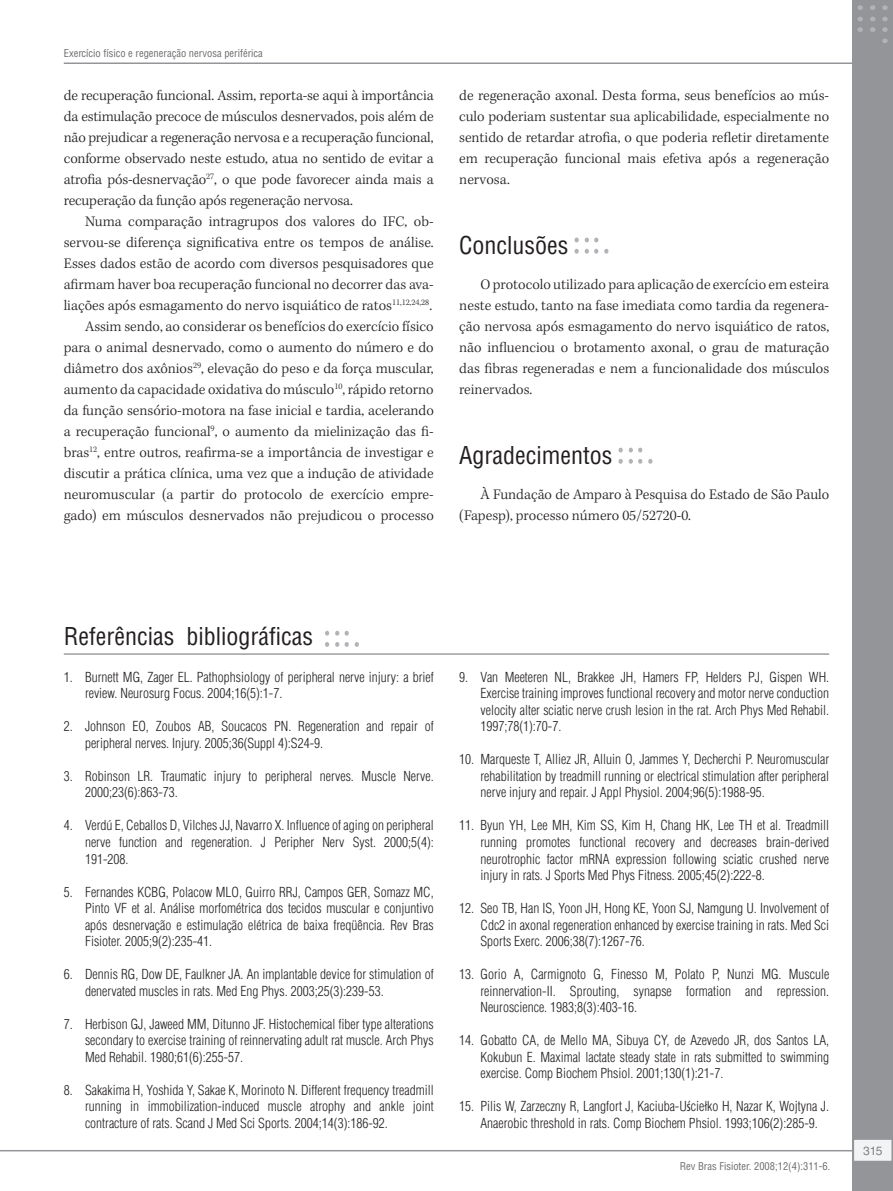
<style>
.page{position:relative;width:893px;height:1191px;background:#fff}
.page>*{position:absolute;margin:0;border:0;box-sizing:border-box;transform-origin:0 0}
.z05_3_referencias-ti{font:condensed 24px "Helvetica LT Std";color:#231f20}
.z04_0_Sub1{font:condensed 24px "Helvetica LT Std";color:#231f20}
.z05_0_texto_txt{font:300 15px/21px "Kepler Std";color:#231f20;text-align:justify}
.z05_4_referencias{font:300 condensed 13.5px/16.5px "Helvetica LT Std";color:#231f20;text-align:justify}
.t1{font:12px "Helvetica LT Std";color:#808285}
.t2{font:condensed 10.5px "Helvetica LT Std";color:#6c6d70}
.s1{font-family:"Myriad Pro";font-weight:400;font-size:15px}
</style>
<div class="page">
<svg style="left:604px;top:249px;width:4px;height:5px"></svg>
<svg style="left:585px;top:249px;width:13px;height:5px"></svg>
<svg style="left:575px;top:249px;width:4px;height:5px"></svg>
<svg style="left:585px;top:237px;width:13px;height:5px"></svg>
<svg style="left:575px;top:237px;width:4px;height:5px"></svg>
<svg style="left:648px;top:459px;width:4px;height:5px"></svg>
<svg style="left:629px;top:459px;width:13px;height:5px"></svg>
<svg style="left:618px;top:459px;width:5px;height:5px"></svg>
<svg style="left:629px;top:447px;width:13px;height:5px"></svg>
<svg style="left:618px;top:447px;width:5px;height:5px"></svg>
<hr style="left:0;top:1150px;width:879px;height:1px;background:#939598">
<hr style="left:64px;top:62px;width:810px;height:2px;background:#939598">
<div style="left:853px;top:0;width:40px;height:1191px;background:#939598"></div>
<div style="left:853px;top:1139px;width:39px;height:22px;background:#f2f3f4"></div>
<div style="left:853px;top:1138px;width:40px;height:24px;border:2px solid #939598"></div>
<svg style="left:857px;top:27px;width:6px;height:5px"></svg>
<svg style="left:857px;top:17px;width:6px;height:4px"></svg>
<svg style="left:857px;top:5px;width:6px;height:5px"></svg>
<svg style="left:870px;top:27px;width:5px;height:5px"></svg>
<svg style="left:870px;top:17px;width:5px;height:4px"></svg>
<svg style="left:870px;top:5px;width:5px;height:5px"></svg>
<svg style="left:882px;top:27px;width:6px;height:5px"></svg>
<svg style="left:882px;top:38px;width:6px;height:5px"></svg>
<svg style="left:882px;top:17px;width:6px;height:4px"></svg>
<svg style="left:882px;top:5px;width:6px;height:5px"></svg>
<hr style="left:64px;top:654px;width:765px;height:1px;background:#6c6d70">
<svg style="left:355px;top:642px;width:4px;height:5px"></svg>
<svg style="left:345px;top:642px;width:4px;height:5px"></svg>
<svg style="left:335px;top:642px;width:4px;height:5px"></svg>
<svg style="left:325px;top:642px;width:4px;height:5px"></svg>
<svg style="left:345px;top:631px;width:4px;height:4px"></svg>
<svg style="left:335px;top:631px;width:4px;height:4px"></svg>
<svg style="left:325px;top:631px;width:4px;height:4px"></svg>
<p class="t2" style="left:64px;top:46px;width:201px">Exercício físico e regeneração nervosa periférica</p>
<p class="z05_0_texto_txt" style="left:64px;top:85px;width:371px">de recuperação funcional. Assim, reporta-se aqui à importância da estimulação precoce de músculos desnervados, pois além de não prejudicar a regeneração nervosa e a recuperação funcional, conforme observado neste estudo, atua no sentido de evitar a atrofia pós-desnervação<sup>27</sup>, o que pode favorecer ainda mais a recuperação da função após regeneração nervosa.</p>
<p class="z05_0_texto_txt" style="left:64px;top:211px;width:371px;text-indent:21px">Numa comparação intragrupos dos valores do IFC, ob&shy;servou-se diferença significativa entre os tempos de análise.<br>Esses dados estão de acordo com diversos pesquisadores que afirmam haver boa recuperação funcional no decorrer das ava&shy;liações após esmagamento do nervo isquiático de ratos<sup>11,12,24,28</sup>.</p>
<p class="z05_0_texto_txt" style="left:64px;top:316px;width:371px;text-indent:21px">Assim sendo, ao considerar os benefícios do exercício físico para o animal desnervado, como o aumento do número e do diâmetro dos axônios<sup>29</sup>, elevação do peso e da força muscular, aumento da capacidade oxidativa do músculo<sup>10</sup>, rápido retorno da função sensório-motora na fase inicial e tardia, acelerando a recuperação funcional<sup>9</sup>, o aumento da mielinização das fi&shy;bras<sup>12</sup>, entre outros, reafirma-se a importância de investigar e discutir a prática clínica, uma vez que a indução de atividade neuromuscular (a partir do protocolo de exercício empre&shy;gado) em músculos desnervados não prejudicou o processo</p>
<p class="z05_0_texto_txt" style="left:459px;top:85px;width:371px">de regeneração axonal. Desta forma, seus benefícios ao mús&shy;culo poderiam sustentar sua aplicabilidade, especialmente no sentido de retardar atrofia, o que poderia refletir diretamente em recuperação funcional mais efetiva após a regeneração nervosa.</p>
<p class="z04_0_Sub1" style="left:459px;top:230px;width:111px">Conclusões</p>
<p class="z05_0_texto_txt" style="left:459px;top:274px;width:371px;text-indent:21px">O protocolo utilizado para aplicação de exercício em esteira neste estudo, tanto na fase imediata como tardia da regenera&shy;ção nervosa após esmagamento do nervo isquiático de ratos, não influenciou o brotamento axonal, o grau de maturação das fibras regeneradas e nem a funcionalidade dos músculos reinervados.</p>
<p class="z04_0_Sub1" style="left:459px;top:440px;width:155px">Agradecimentos</p>
<p class="z05_0_texto_txt" style="left:459px;top:484px;width:371px;text-indent:21px">À Fundação de Amparo à Pesquisa do Estado de São Paulo (Fapesp), processo número 05/52720-0.</p>
<p class="z05_3_referencias-ti" style="left:64px;top:621px;width:251px">Referências bibliográficas</p>
<p class="z05_4_referencias" style="left:85px;top:668px;width:350px;text-indent:-21px">1. Burnett MG, Zager EL. Pathophsiology of peripheral nerve injury: a brief review. Neurosurg Focus. 2004;16(5):1-7.</p>
<p class="z05_4_referencias" style="left:85px;top:718px;width:350px;text-indent:-21px">2. Johnson EO, Zoubos AB, Soucacos PN. Regeneration and repair of peripheral nerves. Injury. 2005;36(Suppl 4):S24-9.</p>
<p class="z05_4_referencias" style="left:85px;top:767px;width:350px;text-indent:-21px">3. Robinson LR. Traumatic injury to peripheral nerves. Muscle Nerve.<br>2000;23(6):863-73.</p>
<p class="z05_4_referencias" style="left:85px;top:817px;width:350px;text-indent:-21px">4. Verdú E, Ceballos D, Vilches JJ, Navarro X. Influence of aging on peripheral nerve function and regeneration. J Peripher Nerv Syst. 2000;5(4):<br>191-208.</p>
<p class="z05_4_referencias" style="left:85px;top:883px;width:350px;text-indent:-21px">5. Fernandes KCBG, Polacow MLO, Guirro RRJ, Campos GER, Somazz MC, Pinto VF et al. Análise morfométrica dos tecidos muscular e conjuntivo após desnervação e estimulação elétrica de baixa freqüência. Rev Bras Fisioter. 2005;9(2):235-41.</p>
<p class="z05_4_referencias" style="left:85px;top:965px;width:350px;text-indent:-21px">6. Dennis RG, Dow DE, Faulkner JA. An implantable device for stimulation of denervated muscles in rats. Med Eng Phys. 2003;25(3):239-53.</p>
<p class="z05_4_referencias" style="left:85px;top:1015px;width:350px;text-indent:-21px">7. Herbison GJ, Jaweed MM, Ditunno JF. Histochemical fiber type alterations secondary to exercise training of reinnervating adult rat muscle. Arch Phys Med Rehabil. 1980;61(6):255-57.</p>
<p class="z05_4_referencias" style="left:85px;top:1081px;width:350px;text-indent:-21px">8. Sakakima H, Yoshida Y, Sakae K, Morinoto N. Different frequency treadmill running in immobilization-induced muscle atrophy and ankle joint contracture of rats. Scand J Med Sci Sports. 2004;14(3):186-92.</p>
<p class="z05_4_referencias" style="left:480px;top:668px;width:350px;text-indent:-21px">9. Van Meeteren NL, Brakkee JH, Hamers FP, Helders PJ, Gispen WH.<br>Exercise training improves functional recovery and motor nerve conduction velocity alter sciatic nerve crush lesion in the rat. Arch Phys Med Rehabil.<br>1997;78(1):70-7.</p>
<p class="z05_4_referencias" style="left:480px;top:751px;width:350px;text-indent:-21px">10. Marqueste T, Alliez JR, Alluin O, Jammes Y, Decherchi P. Neuromuscular rehabilitation by treadmill running or electrical stimulation after peripheral nerve injury and repair. J Appl Physiol. 2004;96(5):1988-95.</p>
<p class="z05_4_referencias" style="left:480px;top:817px;width:350px;text-indent:-21px">11. Byun YH, Lee MH, Kim SS, Kim H, Chang HK, Lee TH et al. Treadmill running promotes functional recovery and decreases brain-derived neurotrophic factor mRNA expression following sciatic crushed nerve injury in rats. J Sports Med Phys Fitness. 2005;45(2):222-8.</p>
<p class="z05_4_referencias" style="left:480px;top:899px;width:350px;text-indent:-21px">12. Seo TB, Han IS, Yoon JH, Hong KE, Yoon SJ, Namgung U. Involvement of Cdc2 in axonal regeneration enhanced by exercise training in rats. Med Sci Sports Exerc. 2006;38(7):1267-76.</p>
<p class="z05_4_referencias" style="left:480px;top:965px;width:350px;text-indent:-21px">13. Gorio A, Carmignoto G, Finesso M, Polato P, Nunzi MG. Muscule reinnervation-II. Sprouting, synapse formation and repression.<br>Neuroscience. 1983;8(3):403-16.</p>
<p class="z05_4_referencias" style="left:480px;top:1031px;width:350px;text-indent:-21px">14. Gobatto CA, de Mello MA, Sibuya CY, de Azevedo JR, dos Santos LA, Kokubun E. Maximal lactate steady state in rats submitted to swimming exercise. Comp Biochem Phsiol. 2001;130(1):21-7.</p>
<p class="z05_4_referencias" style="left:480px;top:1097px;width:350px;text-indent:-21px">15. Pilis W, Zarzeczny R, Langfort J, Kaciuba-U<span class="s1">ś</span>ciełko H, Nazar K, Wojtyna J.<br>Anaerobic threshold in rats. Comp Biochem Phsiol. 1993;106(2):285-9.</p>
<p class="t2" style="left:680px;top:1160px;width:152px">Rev Bras Fisioter. 2008;12(4):311-6.</p>
<p class="t1" style="left:863px;top:1143px;width:21px">315</p>
</div>
